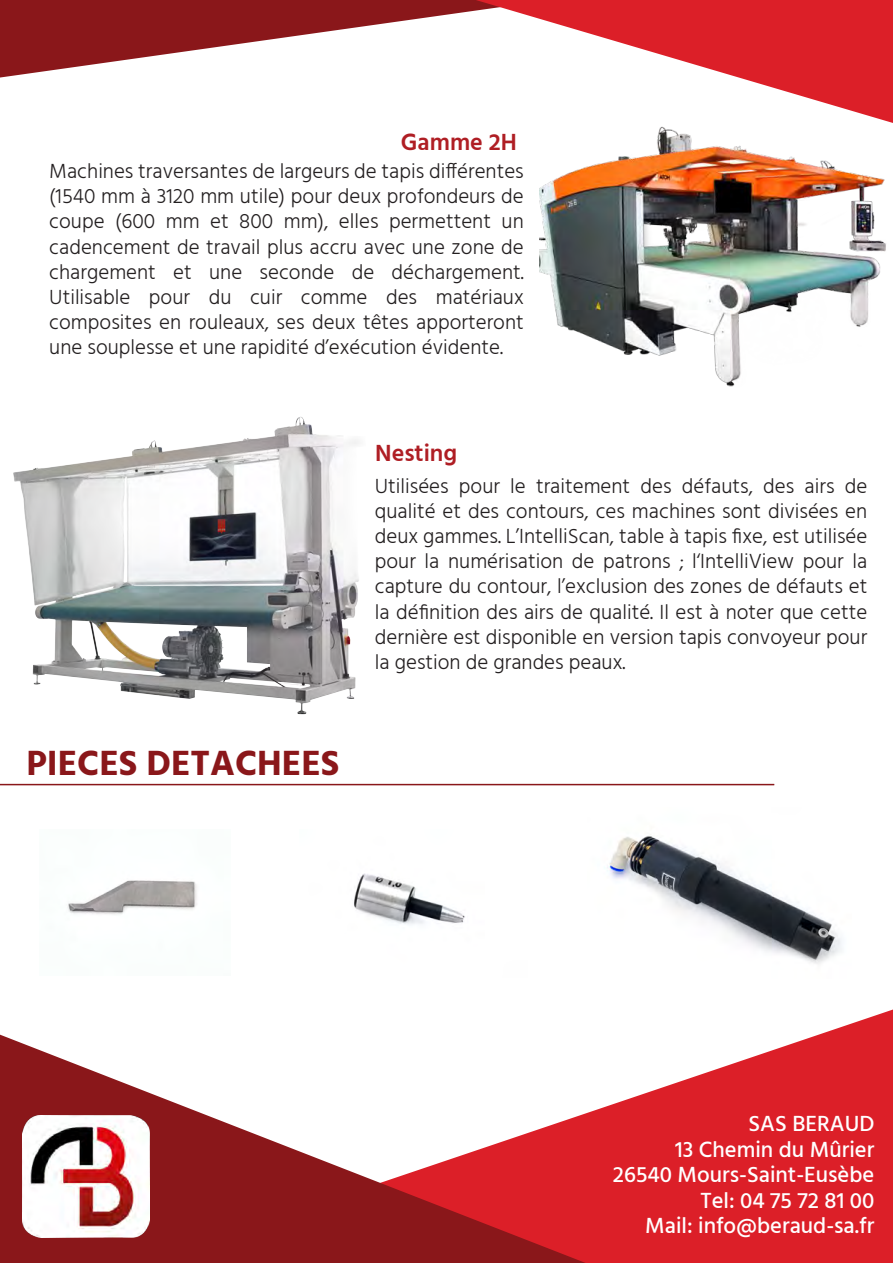
<style>
.page{position:relative;width:893px;height:1263px;background:#fff}
.page>*{position:absolute;margin:0;border:0;box-sizing:border-box;transform-origin:0 0}
.t1{font:700 36px "Hind";color:#8a171a}
.t2{font:600 24px "Hind";color:#af1e24}
.t3{font:500 22.5px/25.5px "Hind";color:#fff;text-align:right}
.t4{font:300 21px/25.2px "Hind";color:#231f20;text-align:justify}
</style>
<div class="page">
<img style="left:539px;top:126px;width:347px;height:261px">
<hr style="left:0;top:784px;width:774px;height:1px;background:#8a171a">
<img style="left:13px;top:416px;width:346px;height:299px">
<svg style="left:586px;top:1009px;width:307px;height:254px;fill:#dc1f28"></svg>
<svg style="left:0;top:1035px;width:586px;height:228px"></svg>
<svg style="left:0;top:0;width:476px;height:78px"></svg>
<svg style="left:476px;top:0;width:417px;height:123px"></svg>
<img style="left:22px;top:1115px;width:127px;height:122px">
<img style="left:67px;top:880px;width:130px;height:35px">
<img style="left:354px;top:873px;width:111px;height:51px">
<img style="left:604px;top:834px;width:238px;height:130px">
<p class="t2" style="left:401px;top:125px;width:117px">Gamme 2H</p>
<p class="t4" style="left:49px;top:160px;width:476px">Machines traversantes de largeurs de tapis différentes (1540 mm à 3120 mm utile) pour deux profondeurs de coupe (600 mm et 800 mm), elles permettent un cadencement de travail plus accru avec une zone de chargement et une seconde de déchargement.<br>Utilisable pour du cuir comme des matériaux composites en rouleaux, ses deux têtes apporteront une souplesse et une rapidité d’exécution évidente.</p>
<p class="t2" style="left:375px;top:436px;width:84px">Nesting</p>
<h1 class="t1" style="left:26px;top:741px;width:314px">PIECES DETACHEES</h1>
<p class="t4" style="left:375px;top:474px;width:494px">Utilisées pour le traitement des défauts, des airs de qualité et des contours, ces machines sont divisées en deux gammes. L’IntelliScan, table à tapis fixe, est utilisée pour la numérisation de patrons ; l‘IntelliView pour la capture du contour, l’exclusion des zones de défauts et la définition des airs de qualité. Il est à noter que cette dernière est disponible en version tapis convoyeur pour la gestion de grandes peaux.</p>
<p class="t3" style="left:613px;top:1112px;width:263px">SAS BERAUD<br>13 Chemin du Mûrier<br>26540 Mours-Saint-Eusèbe<br>Tel: 04 75 72 81 00<br>Mail: info@beraud-sa.fr</p>
</div>
